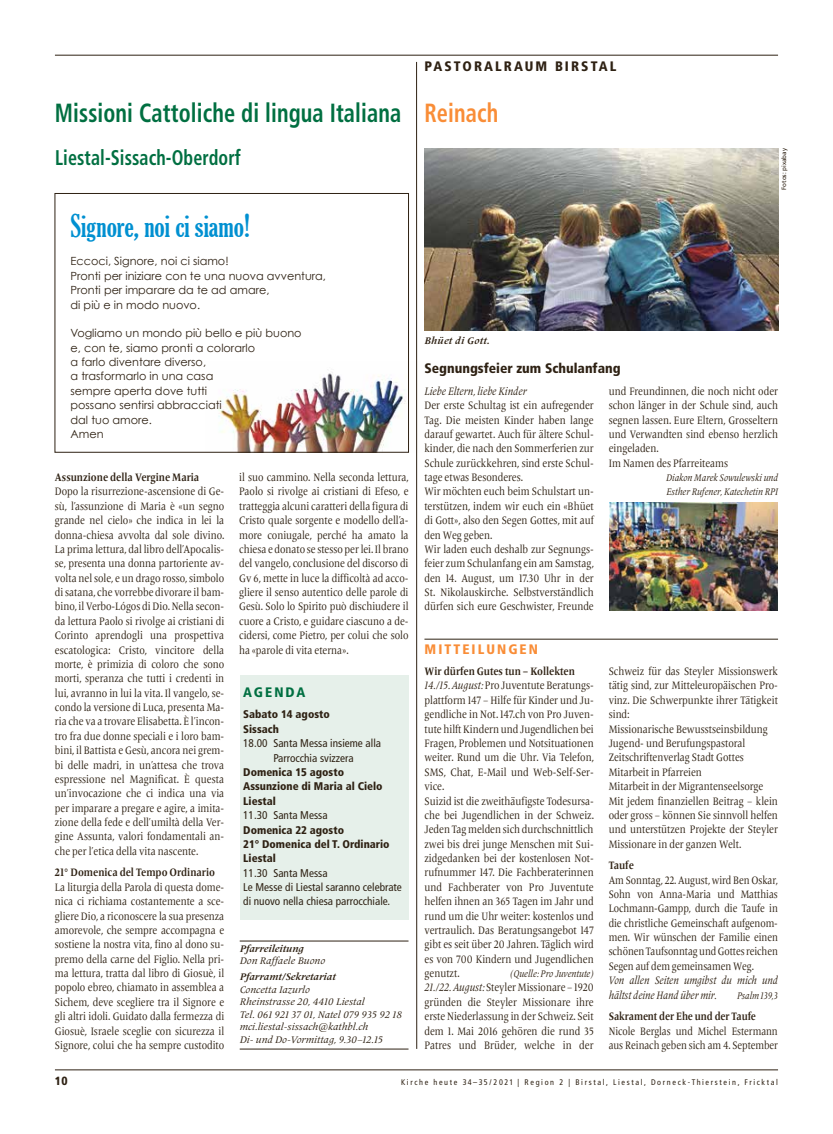
<style>
.page{position:relative;width:833px;height:1134px;background:#fff}
.page>*{position:absolute;margin:0;border:0;box-sizing:border-box;transform-origin:0 0}
.t1{font:extra-condensed 30px "Gloucester";color:#0090d1}
.t2{font:700 condensed 26.25px "Frutiger";letter-spacing:.005em;color:#006f41;scale:.85 1}
.t3{font:700 condensed 26.25px "Frutiger";letter-spacing:.005em;color:#f98d37;scale:.85 1}
.t4{font:700 condensed 21.25px "Frutiger";letter-spacing:.005em;color:#006f41;scale:.85 1}
.t5{font:900 condensed 13.75px "Frutiger";color:#2e2113}
.t6{font:900 condensed 13.75px "Frutiger";letter-spacing:.15em;color:#2e2113}
.t7{font:900 condensed 13.75px "Frutiger";letter-spacing:.15em;color:#f98d37}
.t8{font:900 condensed 13.75px "Frutiger";letter-spacing:.15em;color:#006f41}
.t9{font:900 condensed 11.88px "Frutiger";color:#2e2113}
.t10{font:11.25px/14.4px "Frutiger Serif LT Pro";color:#2e2113;text-align:justify;scale:.85 1}
.t11{font:11.25px/14.4px "Century Gothic";color:#2e2113}
.t12{font:11.25px/14.4px "Frutiger Serif LT Pro";color:#2e2113;text-align:justify;scale:.83 1}
.t13{font:condensed 11.25px/14.4px "Frutiger";color:#2e2113;text-align:center}
.t14{font:700 11.25px "Frutiger Serif LT Pro";letter-spacing:-.005em;color:#2e2113;scale:.85 1}
.t15{font:italic 11.25px/14.4px "Frutiger Serif LT Pro";letter-spacing:-.005em;color:#2e2113;scale:.83 1}
.t16{font:700 11.25px "Frutiger Serif LT Pro";letter-spacing:-.005em;color:#2e2113;scale:.83 1}
.t17{font:italic 11.25px "Frutiger Serif LT Pro";letter-spacing:-.005em;color:#2e2113;scale:.85 1}
.t18{font:900 condensed 11.12px/14.4px "Frutiger";color:#2e2113}
.t19{font:italic 10px/12.5px "Frutiger Serif LT Pro";color:#2e2113}
.t20{font:italic 10px/14.4px "Frutiger Serif LT Pro";color:#2e2113;scale:.85 1}
.t21{font:italic 700 10px "Frutiger Serif LT Pro";color:#2e2113}
.t22{font:italic 700 10px "Frutiger Serif LT Pro";letter-spacing:.025em;color:#2e2113}
.t23{font:italic 10px "Frutiger Serif LT Pro";color:#2e2113;scale:.83 1}
.t24{font:condensed 8.12px "Frutiger";letter-spacing:.2em;color:#2e2113}
.t25{font:6.25px "Frutiger";color:#2e2113}
.s1{font-weight:700}
.s2{font-style:italic}
</style>
<div class="page">
<hr style="left:55px;top:1070px;width:723px;height:1px;background:#2e2113">
<img style="left:206px;top:361px;width:212px;height:92px">
<div style="left:240px;top:675px;width:168px;height:244px;background:#e6f0ea"></div>
<img style="left:424px;top:148px;width:354px;height:182px">
<hr style="left:55px;top:55px;width:723px;height:1px;background:#2e2113">
<hr style="left:416px;top:62px;width:1px;height:987px;background:#2e2113">
<hr style="left:240px;top:941px;width:168px;height:1px;background:#2e2113">
<hr style="left:240px;top:1049px;width:168px;height:1px;background:#2e2113">
<div style="left:55px;top:193px;width:354px;height:259px;border:1px solid #2e2113"></div>
<img style="left:609px;top:503px;width:168px;height:107px">
<hr style="left:424px;top:639px;width:354px;height:1px;background:#2e2113">
<h2 class="t2" style="left:55px;top:97px;width:409px">Missioni Cattoliche di lingua Italiana</h2>
<h3 class="t4" style="left:55px;top:145px;width:220px">Liestal-Sissach-Oberdorf</h3>
<h1 class="t1" style="left:71px;top:208px;width:181px">Signore, noi ci siamo!</h1>
<p class="t11" style="left:71px;top:254px;width:257px">Eccoci, Signore, noi ci siamo!<br>Pronti per iniziare con te una nuova avventura, Pronti per imparare da te ad amare,<br>di più e in modo nuovo.</p>
<p class="t11" style="left:71px;top:326px;width:232px">Vogliamo un mondo più bello e più buono e, con te, siamo pronti a colorarlo<br>a farlo diventare diverso,<br>a trasformarlo in una casa<br>sempre aperta dove tutti<br>possano sentirsi abbracciati<br>dal tuo amore.<br>Amen</p>
<p class="t14" style="left:55px;top:471px;width:171px">Assunzione della Vergine Maria</p>
<p class="t10" style="left:55px;top:485px;width:201px">Dopo la risurrezione-ascensione di Ge&shy;sù, l’assunzione di Maria è «un segno grande nel cielo» che indica in lei la donna-chiesa avvolta dal sole divino.<br>La prima lettura, dal libro dell’Apocalis&shy;se, presenta una donna partoriente av&shy;volta nel sole, e un drago rosso, simbolo di satana, che vorrebbe divorare il bam&shy;bino, il Verbo-Lógos di Dio. Nella secon&shy;da lettura Paolo si rivolge ai cristiani di Corinto aprendogli una prospettiva escatologica: Cristo, vincitore della morte, è primizia di coloro che sono morti, speranza che tutti i credenti in lui, avranno in lui la vita. Il vangelo, se&shy;condo la versione di Luca, presenta Ma&shy;ria che va a trovare Elisabetta. È l’incon&shy;tro fra due donne speciali e i loro bam&shy;bini, il Battista e Gesù, ancora nei grem&shy;bi delle madri, in un’attesa che trova espressione nel Magnificat. È questa un’invocazione che ci indica una via per imparare a pregare e agire, a imita&shy;zione della fede e dell’umiltà della Ver&shy;gine Assunta, valori fondamentali an&shy;che per l’etica della vita nascente.</p>
<p class="t14" style="left:55px;top:866px;width:190px">21° Domenica del Tempo Ordinario</p>
<p class="t10" style="left:55px;top:880px;width:201px">La liturgia della Parola di questa dome&shy;nica ci richiama costantemente a sce&shy;gliere Dio, a riconoscere la sua presenza amorevole, che sempre accompagna e sostiene la nostra vita, fino al dono su&shy;premo della carne del Figlio. Nella pri&shy;ma lettura, tratta dal libro di Giosuè, il popolo ebreo, chiamato in assemblea a Sichem, deve scegliere tra il Signore e gli altri idoli. Guidato dalla fermezza di Giosuè, Israele sceglie con sicurezza il Signore, colui che ha sempre custodito</p>
<p class="t10" style="left:239px;top:470px;width:201px">il suo cammino. Nella seconda lettura, Paolo si rivolge ai cristiani di Efeso, e tratteggia alcuni caratteri della figura di Cristo quale sorgente e modello dell’a&shy;more coniugale, perché ha amato la chiesa e donato se stesso per lei. Il brano del vangelo, conclusione del discorso di Gv 6, mette in luce la difficoltà ad acco&shy;gliere il senso autentico delle parole di Gesù. Solo lo Spirito può dischiudere il cuore a Cristo, e guidare ciascuno a de&shy;cidersi, come Pietro, per colui che solo ha «parole di vita eterna».</p>
<p class="t8" style="left:243px;top:684px;width:64px">AGENDA</p>
<p class="t18" style="left:243px;top:707px;width:88px">Sabato 14 agosto<br>Sissach</p>
<p class="t13" style="left:243px;top:736px;width:139px">18.00 Santa Messa insieme alla<br>Parrocchia svizzera</p>
<p class="t18" style="left:243px;top:765px;width:141px">Domenica 15 agosto<br>Assunzione di Maria al Cielo<br>Liestal</p>
<p class="t13" style="left:243px;top:808px;width:86px">11.30 Santa Messa</p>
<p class="t18" style="left:243px;top:822px;width:148px">Domenica 22 agosto<br>21° Domenica del T. Ordinario<br>Liestal</p>
<p class="t13" style="left:243px;top:866px;width:160px;text-align:left">11.30 Santa Messa<br>Le Messe di Liestal saranno celebrate di nuovo nella chiesa parrocchiale.</p>
<p class="t21" style="left:240px;top:942px;width:66px">Pfarreileitung</p>
<p class="t19" style="left:240px;top:955px;width:87px">Don Raffaele Buono</p>
<p class="t21" style="left:240px;top:971px;width:98px">Pfarramt/Sekretariat</p>
<p class="t19" style="left:240px;top:983px;width:164px">Concetta Iazurlo<br>Rheinstrasse 20, 4410 Liestal<br>Tel. 061 921 37 01, Natel 079 935 92 18 mci.liestal-sissach@kathbl.ch<br>Di- und Do-Vormittag, 9.30–12.15</p>
<p class="t6" style="left:424px;top:58px;width:194px">PASTORALRAUM BIRSTAL</p>
<h2 class="t3" style="left:424px;top:97px;width:88px">Reinach</h2>
<p class="t22" style="left:424px;top:335px;width:67px">Bhüet di Gott.</p>
<p class="t25" style="left:780px;top:190px;width:43px;rotate:-90deg">Fotos: pixabay</p>
<p class="t5" style="left:424px;top:360px;width:198px">Segnungsfeier zum Schulanfang</p>
<p class="t17" style="left:424px;top:384px;width:122px">Liebe Eltern, liebe Kinder</p>
<p class="t10" style="left:424px;top:398px;width:201px;text-align:left">Der erste Schultag ist ein aufregender Tag. Die meisten Kinder haben lange darauf gewartet. Auch für ältere Schul&shy;kinder, die nach den Sommerferien zur Schule zurückkehren, sind erste Schul&shy;tage etwas Besonderes.<br>Wir möchten euch beim Schulstart un&shy;terstützen, indem wir euch ein «Bhüet di Gott», also den Segen Gottes, mit auf den Weg geben.<br>Wir laden euch deshalb zur Segnungs&shy;feier zum Schulanfang ein am Samstag, den 14. August, um 17.30 Uhr in der St. Nikolauskirche. Selbstverständlich dürfen sich eure Geschwister, Freunde</p>
<p class="t10" style="left:609px;top:384px;width:201px;text-align:left">und Freundinnen, die noch nicht oder schon länger in der Schule sind, auch segnen lassen. Eure Eltern, Grosseltern und Verwandten sind ebenso herzlich eingeladen.<br>Im Namen des Pfarreiteams</p>
<p class="t20" style="left:666px;top:470px;width:133px">Diakon Marek Sowulewski und<br>Esther Rufener, Katechetin RPI</p>
<p class="t7" style="left:424px;top:640px;width:115px">MITTEILUNGEN</p>
<p class="t10" style="left:424px;top:664px;width:201px;text-align:left"><span class="s1">Wir dürfen Gutes tun – Kollekten </span><span class="s2">14./15. August:</span> Pro Juventute Beratungs&shy;plattform 147 – Hilfe für Kinder und Ju&shy;gendliche in Not. 147.ch von Pro Juven&shy;tute hilft Kindern und Jugendlichen bei Fragen, Problemen und Notsituationen weiter. Rund um die Uhr. Via Telefon, SMS, Chat, E-Mail und Web-Self-Ser&shy;vice.<br>Suizid ist die zweithäufigste Todesursa&shy;che bei Jugendlichen in der Schweiz.<br>Jeden Tag melden sich durchschnittlich zwei bis drei junge Menschen mit Sui&shy;zidgedanken bei der kostenlosen Not&shy;rufnummer 147. Die Fachberaterinnen und Fachberater von Pro Juventute helfen ihnen an 365 Tagen im Jahr und rund um die Uhr weiter: kostenlos und vertraulich. Das Beratungsangebot 147 gibt es seit über 20 Jahren. Täglich wird es von 700 Kindern und Jugendlichen genutzt.</p>
<p class="t20" style="left:510px;top:966px;width:100px">(Quelle: Pro Juventute)</p>
<p class="t10" style="left:424px;top:980px;width:201px"><span class="s2">21./22. August:</span> Steyler Missionare – 1920 gründen die Steyler Missionare ihre erste Niederlassung in der Schweiz. Seit dem 1. Mai 2016 gehören die rund 35<br>Patres und Brüder, welche in der</p>
<p class="t10" style="left:609px;top:664px;width:201px;text-align:left">Schweiz für das Steyler Missionswerk tätig sind, zur Mitteleuropäischen Pro&shy;vinz. Die Schwerpunkte ihrer Tätigkeit sind:<br>Missionarische Bewusstseinsbildung Jugend- und Berufungspastoral Zeitschriftenverlag Stadt Gottes Mitarbeit in Pfarreien<br>Mitarbeit in der Migrantenseelsorge Mit jedem finanziellen Beitrag – klein oder gross – können Sie sinnvoll helfen und unterstützen Projekte der Steyler Missionare in der ganzen Welt.</p>
<p class="t14" style="left:609px;top:859px;width:31px">Taufe</p>
<p class="t12" style="left:609px;top:873px;width:206px">Am Sonntag, 22. August, wird Ben Oskar, Sohn von Anna-Maria und Matthias Lochmann-Gampp, durch die Taufe in die christliche Gemeinschaft aufgenom&shy;men. Wir wünschen der Familie einen schönen Taufsonntag und Gottes reichen Segen auf dem gemeinsamen Weg.</p>
<p class="t15" style="left:609px;top:973px;width:205px">Von allen Seiten umgibst du mich und hältst deine Hand über mir.</p>
<p class="t23" style="left:737px;top:989px;width:51px">Psalm 139,3</p>
<p class="t16" style="left:609px;top:1010px;width:179px">Sakrament der Ehe und der Taufe</p>
<p class="t12" style="left:609px;top:1024px;width:205px">Nicole Berglas und Michel Estermann aus Reinach geben sich am 4. September</p>
<p class="t9" style="left:55px;top:1074px;width:14px">10</p>
<p class="t24" style="left:401px;top:1077px;width:378px">Kirche heute 34–35/2021 | Region 2 | Birstal, Liestal, Dorneck-Thierstein, Fricktal</p>
</div>
